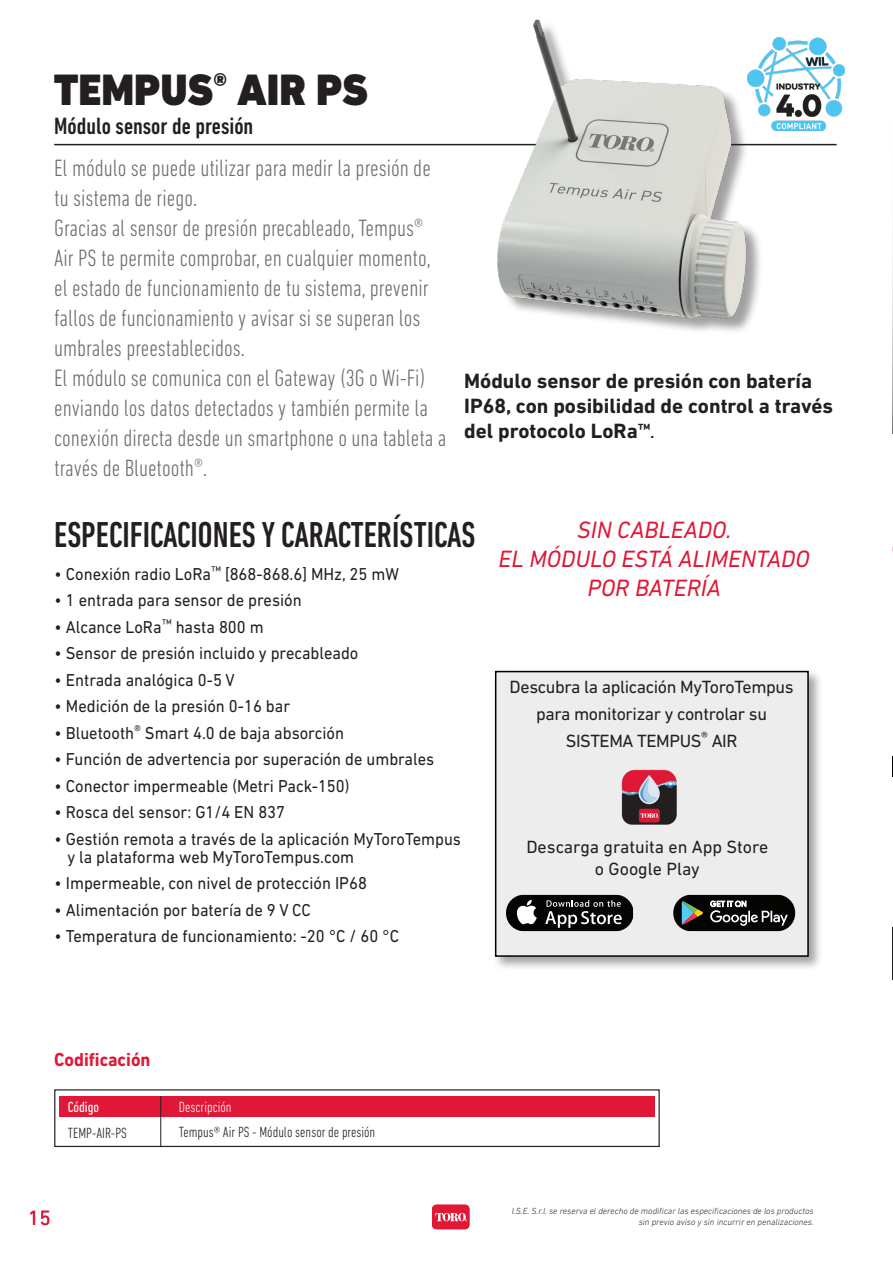
<style>
.page{position:relative;width:893px;height:1263px;background:#fff}
.page>*{position:absolute;margin:0;border:0;box-sizing:border-box;transform-origin:0 0}
.t1{font:900 44.7px "DIN Next LT Pro";color:#231f20;scale:.94 1}
.t2{font:500 condensed 36.75px "DIN Next LT Pro";color:#231f20;scale:.94 1}
.t3{font:300 condensed 24px/30px "DIN Next LT Pro";color:#6c6d70}
.t4{font:italic 24px/28.8px "DIN Next LT Pro";color:#e01736;text-align:center}
.t5{font:500 condensed 24px "DIN Next LT Pro";color:#231f20}
.t6{font:700 21px/25.2px "DIN Next LT Pro";color:#231f20}
.t7{font:21px "DIN Next LT Pro";color:#e01736}
.t8{font:700 19.2px "DIN Next LT Pro";color:#e01736;scale:.94 1}
.t9{font:18px/27px "DIN Next LT Pro";letter-spacing:-.02em;color:#231f20;text-align:center}
.t10{font:18px/21.6px "DIN Next LT Pro";color:#231f20;text-align:center}
.t11{font:17.55px/18px "DIN Next LT Pro";color:#231f20;scale:.94 1}
.t12{font:300 condensed 15px "DIN Next LT Pro";color:#231f20}
.t13{font:300 condensed 15px "DIN Next LT Pro";color:#fff}
.t14{font:condensed 15px "DIN Next LT Pro";color:#fff}
.t15{font:italic 300 9px/10.8px "DIN Next LT Pro";color:#231f20}
.s1{font-size:21px}
.s2{font-size:15px}
</style>
<div class="page">
<div style="left:432px;top:1205px;width:37px;height:24px;background:#e21736;border-radius:4px"></div>
<svg style="left:435px;top:1213px;width:32px;height:8px"></svg>
<div style="left:54px;top:1089px;width:606px;height:58px;border:1px solid #231f20"></div>
<div style="left:59px;top:1096px;width:596px;height:21px;background:#e01736"></div>
<hr style="left:160px;top:1096px;width:1px;height:51px;background:#231f20">
<hr style="left:54px;top:144px;width:783px;height:1px;background:#231f20">
<svg style="left:892px;top:756px;width:1px;height:20px"></svg>
<hr style="left:892px;top:927px;width:1px;height:52px;background:#231f20">
<img style="left:805px;top:37px;width:40px;height:94px">
<div style="left:493px;top:669px;width:330px;height:302px;background:#231f20;opacity:.41"></div>
<div style="left:495px;top:671px;width:314px;height:286px;background:#ededee;border:2px solid #000"></div>
<img style="left:621px;top:769px;width:56px;height:56px">
<svg style="left:506px;top:895px;width:127px;height:36px;background:#3d3d3c"></svg>
<svg style="left:673px;top:895px;width:122px;height:36px;background:#363937"></svg>
<svg style="left:892px;top:242px;width:1px;height:191px"></svg>
<img style="left:464px;top:19px;width:341px;height:312px">
<h1 class="t1" style="left:54px;top:63px;width:335px">TEMPUS<sup>®</sup> AIR PS</h1>
<h3 class="t5" style="left:54px;top:112px;width:201px">Módulo sensor de presión</h3>
<p class="t3" style="left:54px;top:153px;width:394px">El módulo se puede utilizar para medir la presión de tu sistema de riego.<br>Gracias al sensor de presión precableado, Tempus<span class="s1">® </span>Air PS te permite comprobar, en cualquier momento, el estado de funcionamiento de tu sistema, prevenir fallos de funcionamiento y avisar si se superan los umbrales preestablecidos.<br>El módulo se comunica con el Gateway (3G o Wi-Fi) enviando los datos detectados y también permite la conexión directa desde un smartphone o una tableta a través de Bluetooth<span class="s1">®</span>.</p>
<p class="t6" style="left:464px;top:368px;width:370px">Módulo sensor de presión con batería<br>IP68, con posibilidad de control a través del protocolo LoRa<sup>™</sup><span class="s2">.</span></p>
<h2 class="t2" style="left:54px;top:514px;width:450px">ESPECIFICACIONES Y CARACTERÍSTICAS</h2>
<p class="t11" style="left:55px;top:564px;width:368px">• Conexión radio LoRa<sup>™</sup> [868-868.6] MHz, 25 mW</p>
<p class="t11" style="left:55px;top:591px;width:264px">• 1 entrada para sensor de presión</p>
<p class="t11" style="left:55px;top:617px;width:224px">• Alcance LoRa<sup>™</sup> hasta 800 m</p>
<p class="t11" style="left:55px;top:644px;width:325px">• Sensor de presión incluido y precableado</p>
<p class="t11" style="left:55px;top:670px;width:193px">• Entrada analógica 0-5 V</p>
<p class="t11" style="left:55px;top:697px;width:252px">• Medición de la presión 0-16 bar</p>
<p class="t11" style="left:55px;top:723px;width:309px">• Bluetooth<sup>®</sup> Smart 4.0 de baja absorción</p>
<p class="t11" style="left:55px;top:750px;width:405px">• Función de advertencia por superación de umbrales</p>
<p class="t11" style="left:55px;top:776px;width:315px">• Conector impermeable (Metri Pack-150)</p>
<p class="t11" style="left:55px;top:803px;width:247px">• Rosca del sensor: G1/4 EN 837</p>
<p class="t11" style="left:67px;top:829px;width:420px;text-indent:-13px">• Gestión remota a través de la aplicación MyToroTempus y la plataforma web MyToroTempus.com</p>
<p class="t11" style="left:55px;top:874px;width:334px">• Impermeable, con nivel de protección IP68</p>
<p class="t11" style="left:55px;top:900px;width:274px">• Alimentación por batería de 9 V CC</p>
<p class="t11" style="left:55px;top:927px;width:368px">• Temperatura de funcionamiento: -20 °C / 60 °C</p>
<h3 class="t4" style="left:498px;top:516px;width:313px">SIN CABLEADO.<br>EL MÓDULO ESTÁ ALIMENTADO<br>POR BATERÍA</h3>
<p class="t9" style="left:510px;top:673px;width:286px">Descubra la aplicación MyToroTempus para monitorizar y controlar su<br>SISTEMA TEMPUS<sup>®</sup> AIR</p>
<p class="t10" style="left:526px;top:836px;width:243px">Descarga gratuita en App Store o Google Play</p>
<p class="t8" style="left:54px;top:1048px;width:104px">Codificación</p>
<p class="t14" style="left:68px;top:1099px;width:33px">Código</p>
<p class="t12" style="left:68px;top:1124px;width:61px">TEMP-AIR-PS</p>
<p class="t13" style="left:179px;top:1098px;width:54px">Descripción</p>
<p class="t12" style="left:179px;top:1123px;width:198px">Tempus® Air PS - Módulo sensor de presión</p>
<p class="t7" style="left:28px;top:1205px;width:24px">15</p>
<p class="t15" style="left:682px;top:1205px;width:133px;text-indent:-177px">I.S E S.r.l re rves the right to change the product specif cations without prior notice and without incurring any penalti</p>
<p class="t15" style="left:512px;top:1205px;width:304px;text-align:right">I.S.E. S.r.l. se reserva el derecho de modificar las especificaciones de los productos sin previo aviso y sin incurrir en penalizaciones.</p>
</div>
